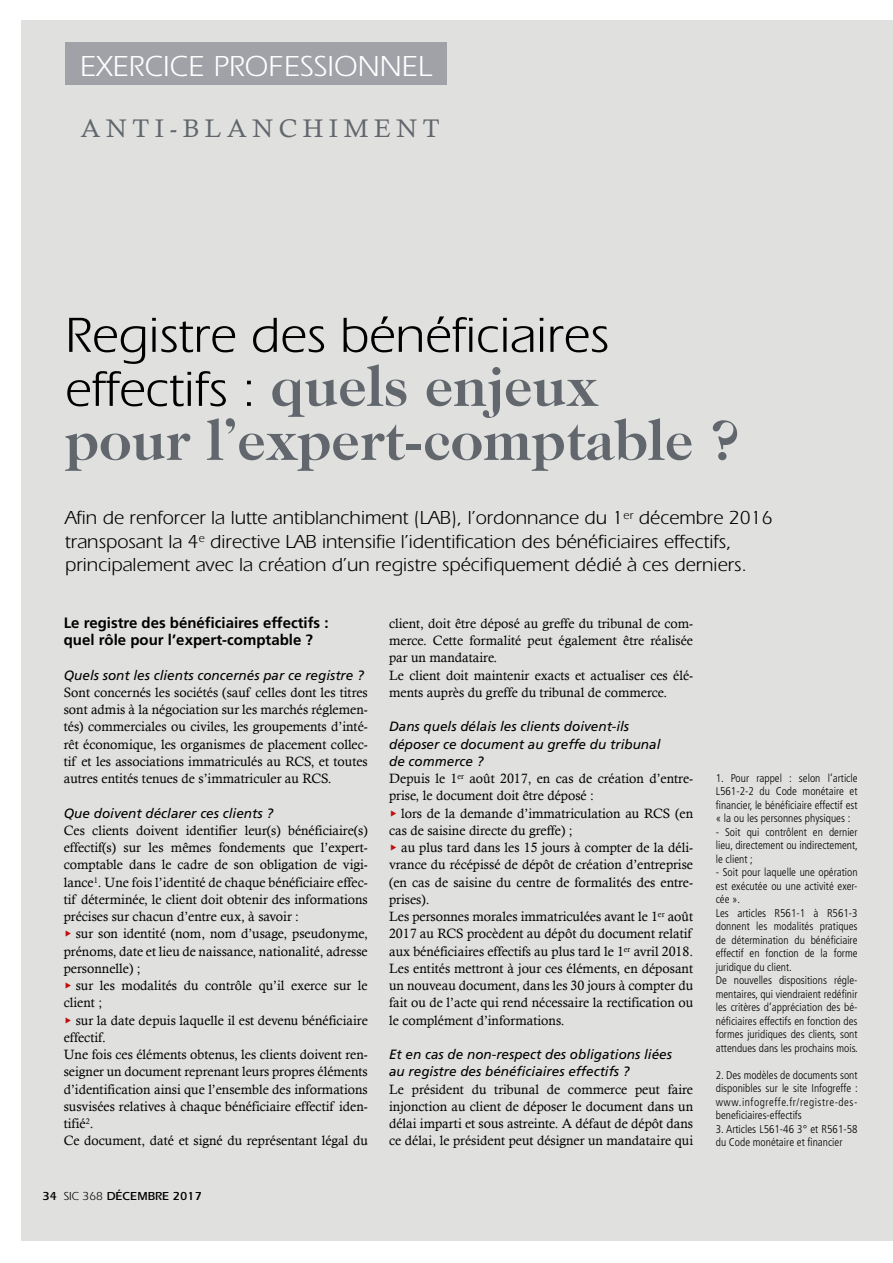
<style>
.page{position:relative;width:893px;height:1263px;background:#fff}
.page>*{position:absolute;margin:0;border:0;box-sizing:border-box;transform-origin:0 0}
.t1{font:700 57px/54px "Caslon Two Twenty Four";color:#61676d}
.t2{font:51px "Aquiline";color:#000}
.t3{font:30px "Aquiline";color:#fff}
.t4{font:25.5px "Calisto";letter-spacing:.22em;color:#61676d}
.t5{font:19.5px/23.4px "Aquiline";color:#000}
.t6{font:700 15px/17.2px "Frutiger";color:#000}
.t7{font:13.5px/17.2px "Calisto";color:#000}
.t8{font:italic 13.5px/17.2px "Frutiger";color:#000}
.t9{font:700 12px "Aquiline";color:#000}
.t10{font:300 condensed 11.25px/13.5px "Frutiger";color:#000;text-align:justify}
.s1{font-family:"Aquiline";font-weight:400;font-size:51px;color:#000}
.s2{color:#c00d0e}
.s3{font-weight:400}
</style>
<div class="page">
<div style="left:21px;top:21px;width:872px;height:1220px;background:#e0e0df"></div>
<div style="left:65px;top:42px;width:382px;height:42px;background:#a1a2a8"></div>
<h3 class="t3" style="left:80px;top:49px;width:353px">EXERCICE PROFESSIONNEL</h3>
<h3 class="t4" style="left:81px;top:113px;width:360px">ANTI-BLANCHIMENT</h3>
<h2 class="t2" style="left:65px;top:306px;width:545px">Registre des bénéficiaires</h2>
<h1 class="t1" style="left:65px;top:359px;width:675px"><span class="s1">effectifs :</span> quels enjeux<br>pour l’expert-comptable ?</h1>
<p class="t5" style="left:65px;top:506px;width:709px">Afin de renforcer la lutte antiblanchiment (LAB), l’ordonnance du 1<sup>er</sup> décembre 2016 transposant la 4<sup>e</sup> directive LAB intensifie l’identification des bénéficiaires effectifs, principalement avec la création d’un registre spécifiquement dédié à ces derniers.</p>
<p class="t6" style="left:64px;top:614px;width:266px">Le registre des bénéficiaires effectifs : quel rôle pour l’expert-comptable ?</p>
<p class="t8" style="left:64px;top:666px;width:302px">Quels sont les clients concernés par ce registre ?</p>
<p class="t7" style="left:64px;top:683px;width:306px;text-align:justify">Sont concernés les sociétés (sauf celles dont les titres sont admis à la négociation sur les marchés réglemen&shy;tés) commerciales ou civiles, les groupements d’inté&shy;rêt économique, les organismes de placement collec&shy;tif et les associations immatriculés au RCS, et toutes autres entités tenues de s’immatriculer au RCS.</p>
<p class="t8" style="left:64px;top:804px;width:211px">Que doivent déclarer ces clients ?</p>
<p class="t7" style="left:64px;top:821px;width:306px;text-align:justify">Ces clients doivent identifier leur(s) bénéficiaire(s) effectif(s) sur les mêmes fondements que l’expert&shy;comptable dans le cadre de son obligation de vigi&shy;lance<sup>1</sup>. Une fois l’identité de chaque bénéficiaire effec&shy;tif déterminée, le client doit obtenir des informations précises sur chacun d’entre eux, à savoir :</p>
<p class="t7" style="left:64px;top:925px;width:306px;text-align:justify"><span class="s2">◆</span> sur son identité (nom, nom d’usage, pseudonyme, prénoms, date et lieu de naissance, nationalité, adresse personnelle) ;</p>
<p class="t7" style="left:64px;top:977px;width:306px"><span class="s2">◆</span> sur les modalités du contrôle qu’il exerce sur le client ;</p>
<p class="t7" style="left:64px;top:1011px;width:306px"><span class="s2">◆</span> sur la date depuis laquelle il est devenu bénéficiaire effectif.<br>Une fois ces éléments obtenus, les clients doivent ren&shy;seigner un document reprenant leurs propres éléments d’identification ainsi que l’ensemble des informations susvisées relatives à chaque bénéficiaire effectif iden&shy;tifié<sup>2</sup>.<br>Ce document, daté et signé du représentant légal du</p>
<p class="t9" style="left:43px;top:1189px;width:161px">34 <span class="s3">SIC 368</span> DÉCEMBRE 2017</p>
<p class="t7" style="left:389px;top:614px;width:306px">client, doit être déposé au greffe du tribunal de com&shy;merce. Cette formalité peut également être réalisée par un mandataire.<br>Le client doit maintenir exacts et actualiser ces élé&shy;ments auprès du greffe du tribunal de commerce.</p>
<p class="t8" style="left:389px;top:718px;width:273px">Dans quels délais les clients doivent-ils déposer ce document au greffe du tribunal de commerce ?</p>
<p class="t7" style="left:389px;top:770px;width:306px">Depuis le 1<sup>er</sup> août 2017, en cas de création d’entre&shy;prise, le document doit être déposé :</p>
<p class="t7" style="left:389px;top:804px;width:306px"><span class="s2">◆</span> lors de la demande d’immatriculation au RCS (en cas de saisine directe du greffe) ;</p>
<p class="t7" style="left:389px;top:839px;width:306px"><span class="s2">◆</span> au plus tard dans les 15 jours à compter de la déli&shy;vrance du récépissé de dépôt de création d’entreprise (en cas de saisine du centre de formalités des entre&shy;prises).<br>Les personnes morales immatriculées avant le 1<sup>er</sup> août 2017 au RCS procèdent au dépôt du document relatif aux bénéficiaires effectifs au plus tard le 1<sup>er</sup> avril 2018.<br>Les entités mettront à jour ces éléments, en déposant un nouveau document, dans les 30 jours à compter du fait ou de l’acte qui rend nécessaire la rectification ou le complément d’informations.</p>
<p class="t8" style="left:389px;top:1046px;width:284px">Et en cas de non-respect des obligations liées au registre des bénéficiaires effectifs ?</p>
<p class="t7" style="left:389px;top:1080px;width:306px;text-align:justify">Le président du tribunal de commerce peut faire injonction au client de déposer le document dans un délai imparti et sous astreinte. A défaut de dépôt dans ce délai, le président peut désigner un mandataire qui</p>
<p class="t10" style="left:716px;top:771px;width:143px">1. Pour rappel : selon l’article L561-2-2 du Code monétaire et financier, le bénéficiaire effectif est « la ou les personnes physiques :</p>
<p class="t10" style="left:716px;top:825px;width:144px">- Soit qui contrôlent en dernier lieu, directement ou indirectement, le client ;</p>
<p class="t10" style="left:716px;top:866px;width:144px;text-align:left">- Soit pour laquelle une opération est exécutée ou une activité exer&shy;cée ».<br>Les articles R561-1 à R561-3 donnent les modalités pratiques de détermination du bénéficiaire effectif en fonction de la forme juridique du client.<br>De nouvelles dispositions régle&shy;mentaires, qui viendraient redéfinir les critères d’appréciation des bé&shy;néficiaires effectifs en fonction des formes juridiques des clients, sont attendues dans les prochains mois.</p>
<p class="t10" style="left:716px;top:1068px;width:144px">2. Des modèles de documents sont disponibles sur le site Infogreffe : www.infogreffe.fr/registre-des&shy;beneficiaires-effectifs</p>
<p class="t10" style="left:716px;top:1122px;width:143px">3. Articles L561-46 3° et R561-58 du Code monétaire et financier</p>
</div>
